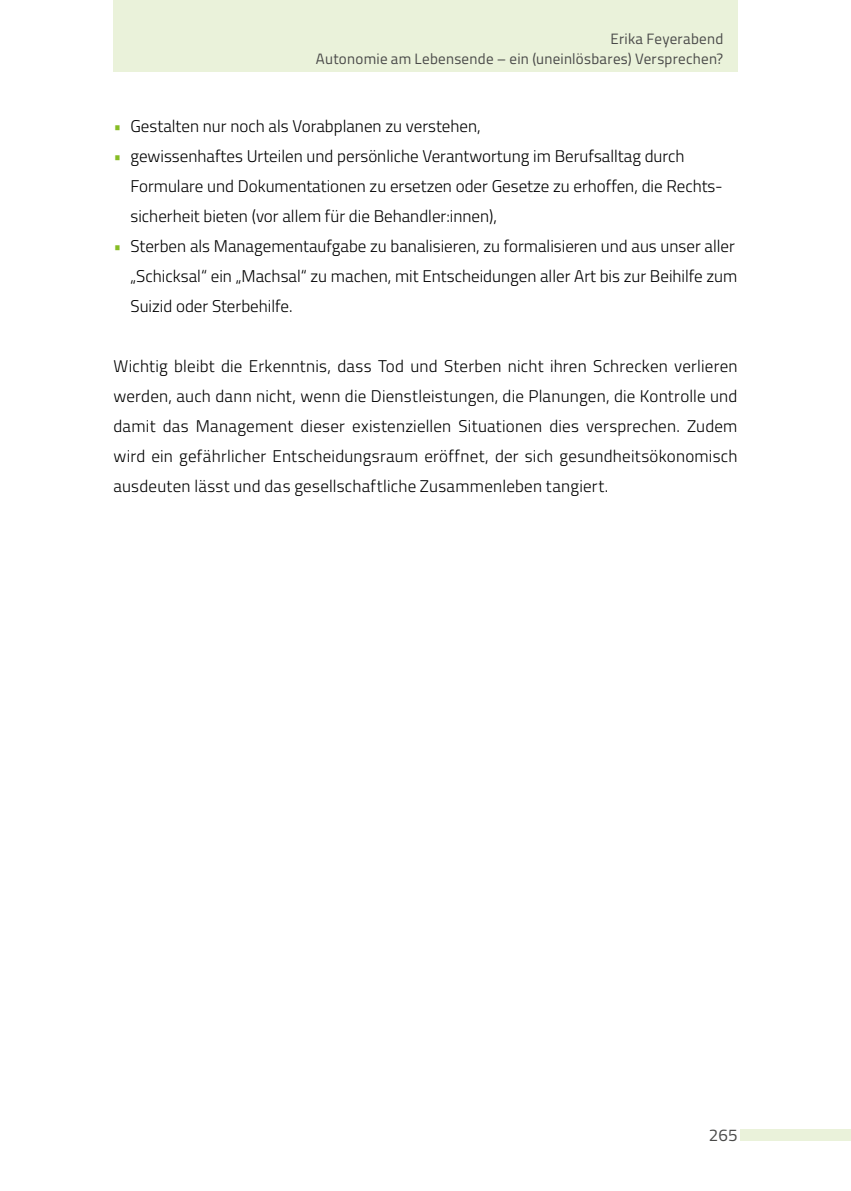
<style>
.page{position:relative;width:851px;height:1191px;background:#fff}
.page>*{position:absolute;margin:0;border:0;box-sizing:border-box;transform-origin:0 0}
.Blocksatz__Raster_au{font:300 17px/30px "Titillium";color:#000}
.t1{font:17px "Titillium";color:#4a4a49}
.t2{font:15px/20px "Titillium";letter-spacing:.015em;color:#4a4a49;text-align:right}
.s1{color:#86bc25}
</style>
<div class="page">
<div style="left:113px;top:0;width:624px;height:71px;background:#eaf2da"></div>
<div style="left:740px;top:1129px;width:110px;height:11px;background:#eaf2da"></div>
<p class="t2" style="left:316px;top:28px;width:409px">Erika Feyerabend<br>Autonomie am Lebensende – ein (uneinlösbares) Versprechen?</p>
<p class="Blocksatz__Raster_au" style="left:113px;top:110px;width:369px"><span class="s1">•</span> Gestalten nur noch als Vorabplanen zu verstehen,</p>
<p class="Blocksatz__Raster_au" style="left:130px;top:140px;width:591px;text-indent:-17px"><span class="s1">•</span> gewissenhaftes Urteilen und persönliche Verantwortung im Berufsalltag durch<br>Formulare und Dokumentationen zu ersetzen oder Gesetze zu erhoffen, die Rechts&shy;sicherheit bieten (vor allem für die Behandler:innen),</p>
<p class="Blocksatz__Raster_au" style="left:130px;top:230px;width:608px;text-indent:-17px"><span class="s1">•</span> Sterben als Managementaufgabe zu banalisieren, zu formalisieren und aus unser aller „Schicksal“ ein „Machsal“ zu machen, mit Entscheidungen aller Art bis zur Beihilfe zum<br>Suizid oder Sterbehilfe.</p>
<p class="Blocksatz__Raster_au" style="left:113px;top:350px;width:625px;text-align:justify">Wichtig bleibt die Erkenntnis, dass Tod und Sterben nicht ihren Schrecken verlieren werden, auch dann nicht, wenn die Dienstleistungen, die Planungen, die Kontrolle und damit das Management dieser existenziellen Situationen dies versprechen. Zudem wird ein gefährlicher Entscheidungsraum eröffnet, der sich gesundheitsökonomisch ausdeuten lässt und das gesellschaftliche Zusammenleben tangiert.</p>
<p class="t1" style="left:708px;top:1122px;width:30px">265</p>
</div>
